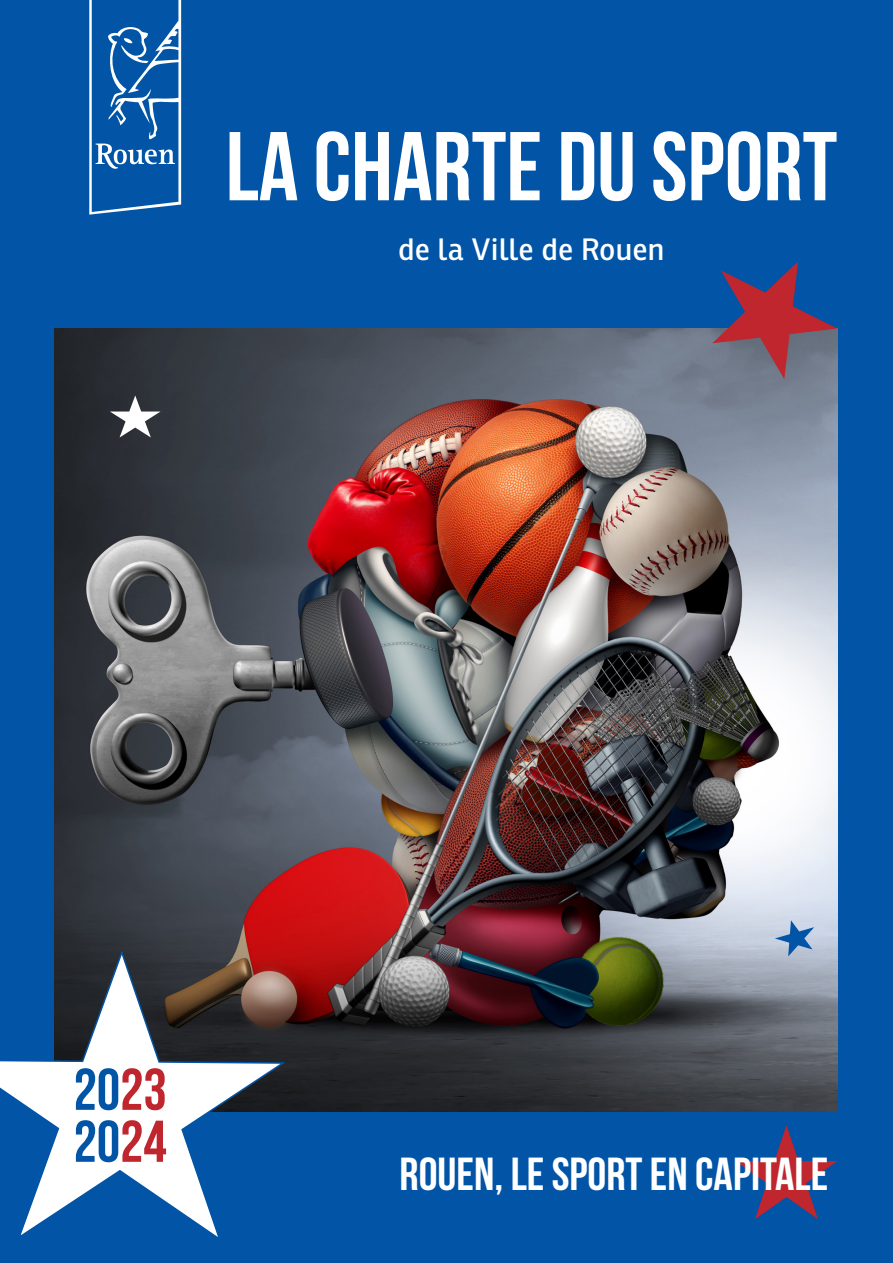
<style>
.page{position:relative;width:893px;height:1263px;background:#0154a6}
.page>*{position:absolute;margin:0;border:0;box-sizing:border-box;transform-origin:0 0}
.t1{font:700 97.5px "Bebas Neue";color:#fff}
.t2{font:700 58.8px "Bebas Neue";color:#0154a6}
.t3{font:700 46.2px "Bebas Neue";color:#fff}
.t4{font:30px "Ronnia";color:#fff}
.s1{color:#c0262d}
</style>
<div class="page">
<img style="left:54px;top:328px;width:783px;height:783px">
<svg style="left:712px;top:261px;width:125px;height:118px"></svg>
<svg style="left:0;top:951px;width:288px;height:286px"></svg>
<svg style="left:736px;top:1125px;width:101px;height:94px"></svg>
<svg style="left:89px;top:0;width:92px;height:215px"></svg>
<svg style="left:110px;top:395px;width:51px;height:42px;background:#707377"></svg>
<svg style="left:775px;top:920px;width:39px;height:36px"></svg>
<p class="t1" style="left:226px;top:113px;width:613px">LA CHARTE DU SPORT</p>
<p class="t4" style="left:398px;top:230px;width:268px">de la Ville de Rouen</p>
<p class="t2" style="left:74px;top:1057px;width:95px">20<span class="s1">23</span></p>
<p class="t2" style="left:74px;top:1109px;width:95px">20<span class="s1">24</span></p>
<p class="t3" style="left:400px;top:1148px;width:430px">ROUEN, LE SPORT EN CAPITALE</p>
</div>
